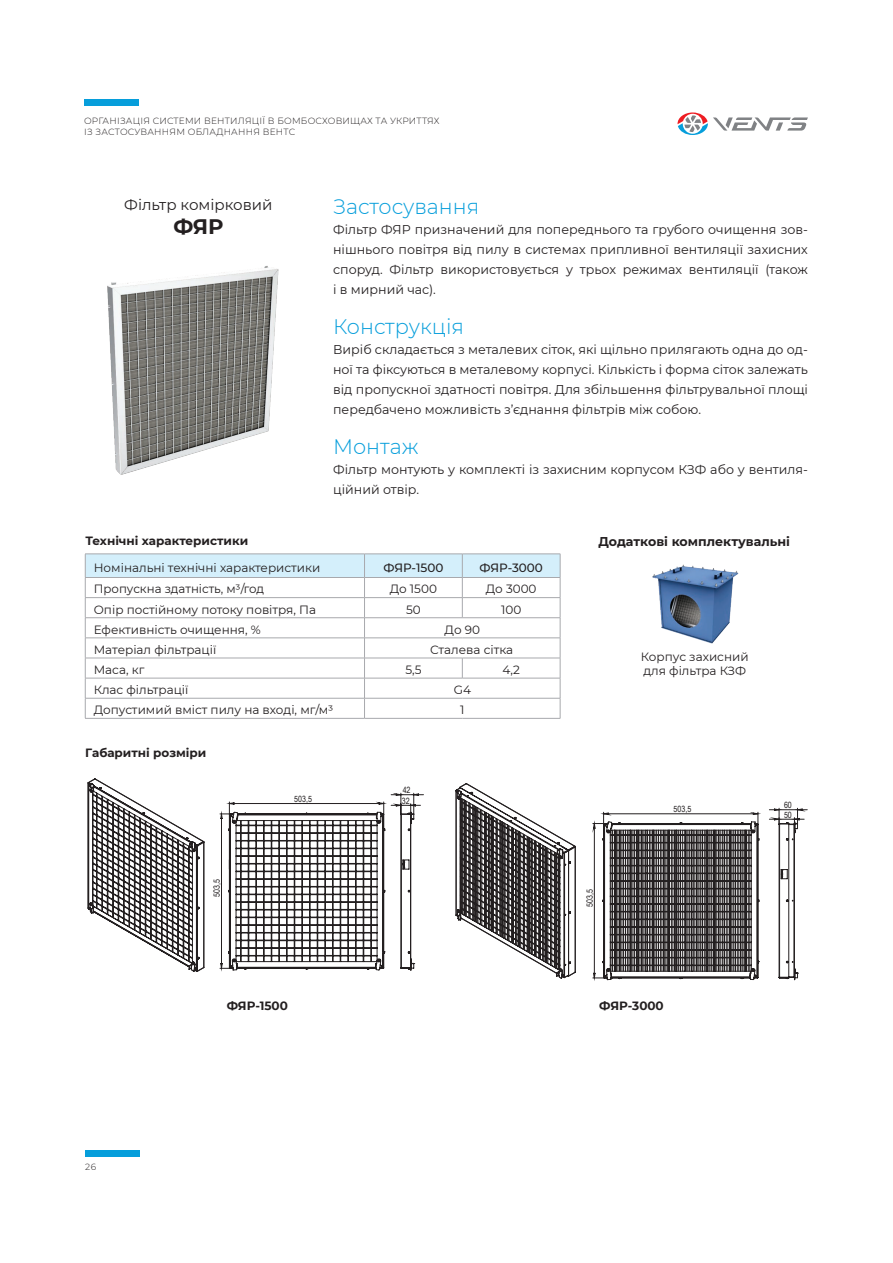
<style>
.page{position:relative;width:893px;height:1263px;background:#fff}
.page>*{position:absolute;margin:0;border:0;box-sizing:border-box;transform-origin:0 0}
.t1{font:300 21px "Montserrat";color:#069edb}
.t2{font:700 21px "Montserrat";color:#231f20}
.t3{font:15px "Montserrat";color:#231f20}
.t4{font:12.75px/20px "Montserrat";color:#231f20;text-align:justify}
.t5{font:700 12.75px "Montserrat";color:#231f20}
.t6{font:12px/14.4px "Montserrat";color:#231f20}
.t7{font:700 12px "Montserrat";color:#231f20}
.t8{font:500 12px "Montserrat";color:#231f20}
.t9{font:300 9px/10.8px "Montserrat";letter-spacing:.025em;color:#231f20}
.t10{font:8.7px "Arial Narrow";color:#231f20}
</style>
<div class="page">
<svg style="left:87px;top:778px;width:118px;height:194px"></svg>
<svg style="left:220px;top:793px;width:204px;height:178px"></svg>
<svg style="left:455px;top:783px;width:121px;height:196px"></svg>
<svg style="left:769px;top:808px;width:39px;height:172px"></svg>
<hr style="left:779px;top:824px;width:1px;height:153px;background:#231f20">
<svg style="left:593px;top:812px;width:167px;height:168px"></svg>
<img style="left:107px;top:266px;width:172px;height:209px">
<img style="left:652px;top:564px;width:87px;height:80px">
<hr style="left:85px;top:718px;width:279px;height:1px;background:#a8a9ad">
<hr style="left:364px;top:718px;width:98px;height:1px;background:#a8a9ad">
<hr style="left:462px;top:718px;width:98px;height:1px;background:#a8a9ad">
<svg style="left:85px;top:554px;width:476px;height:164px"></svg>
<hr style="left:462px;top:577px;width:98px;height:1px;background:#a8a9ad">
<div style="left:85px;top:1150px;width:54px;height:7px;background:#069edb"></div>
<div style="left:84px;top:100px;width:54px;height:6px;background:#069edb"></div>
<svg style="left:677px;top:112px;width:131px;height:23px"></svg>
<p class="t9" style="left:84px;top:115px;width:357px">ОРГАНІЗАЦІЯ СИСТЕМИ ВЕНТИЛЯЦІЇ В БОМБОСХОВИЩАХ ТА УКРИТТЯХ<br>ІЗ ЗАСТОСУВАННЯМ ОБЛАДНАННЯ ВЕНТС</p>
<p class="t3" style="left:124px;top:195px;width:150px">Фільтр комірковий</p>
<h1 class="t2" style="left:173px;top:212px;width:52px">ФЯР</h1>
<h1 class="t1" style="left:333px;top:192px;width:148px">Застосування</h1>
<p class="t4" style="left:333px;top:219px;width:476px">Фільтр ФЯР призначений для попереднього та грубого очищення зов&shy;нішнього повітря від пилу в системах припливної вентиляції захисних споруд. Фільтр використовується у трьох режимах вентиляції (також і в мирний час).</p>
<h1 class="t1" style="left:333px;top:312px;width:132px">Конструкція</h1>
<p class="t4" style="left:333px;top:339px;width:476px">Виріб складається з металевих сіток, які щільно прилягають одна до од&shy;ної та фіксуються в металевому корпусі. Кількість і форма сіток залежать від пропускної здатності повітря. Для збільшення фільтрувальної площі передбачено можливість з’єднання фільтрів між собою.</p>
<h1 class="t1" style="left:333px;top:432px;width:87px">Монтаж</h1>
<p class="t4" style="left:333px;top:459px;width:476px">Фільтр монтують у комплекті із захисним корпусом КЗФ або у вентиля&shy;ційний отвір.</p>
<p class="t7" style="left:85px;top:532px;width:164px">Технічні характеристики</p>
<p class="t5" style="left:598px;top:532px;width:193px">Додаткові комплектувальні</p>
<p class="t6" style="left:94px;top:560px;width:228px">Номінальні технічні характеристики</p>
<p class="t8" style="left:383px;top:559px;width:61px">ФЯР-1500</p>
<p class="t8" style="left:480px;top:559px;width:65px">ФЯР-3000</p>
<p class="t6" style="left:94px;top:581px;width:172px">Пропускна здатність, м3/год</p>
<p class="t6" style="left:390px;top:581px;width:49px">До 1500</p>
<p class="t6" style="left:486px;top:581px;width:52px">До 3000</p>
<p class="t6" style="left:94px;top:602px;width:224px">Опір постійному потоку повітря, Па</p>
<p class="t6" style="left:406px;top:602px;width:16px">50</p>
<p class="t6" style="left:501px;top:602px;width:22px">100</p>
<p class="t6" style="left:94px;top:622px;width:169px">Ефективність очищення, %</p>
<p class="t6" style="left:445px;top:622px;width:37px">До 90</p>
<p class="t6" style="left:94px;top:642px;width:124px">Матеріал фільтрації</p>
<p class="t6" style="left:430px;top:642px;width:85px">Сталева сітка</p>
<p class="t6" style="left:94px;top:662px;width:52px">Маса, кг</p>
<p class="t6" style="left:405px;top:662px;width:18px">5,5</p>
<p class="t6" style="left:502px;top:662px;width:19px">4,2</p>
<p class="t6" style="left:94px;top:682px;width:96px">Клас фільтрації</p>
<p class="t6" style="left:454px;top:682px;width:19px">G4</p>
<p class="t6" style="left:94px;top:702px;width:241px">Допустимий вміст пилу на вході, мг/м3</p>
<p class="t6" style="left:460px;top:702px;width:6px">1</p>
<p class="t6" style="left:641px;top:649px;width:109px">Корпус захисний для фільтра КЗФ</p>
<p class="t7" style="left:85px;top:744px;width:123px">Габаритні розміри</p>
<p class="t10" style="left:210px;top:897px;width:19px;rotate:-90deg">503,5</p>
<p class="t10" style="left:294px;top:792px;width:19px">503,5</p>
<p class="t10" style="left:403px;top:783px;width:9px">42</p>
<p class="t10" style="left:402px;top:794px;width:9px">32</p>
<p class="t10" style="left:583px;top:907px;width:19px;rotate:-90deg">503,5</p>
<p class="t10" style="left:673px;top:803px;width:19px">503,5</p>
<p class="t7" style="left:227px;top:996px;width:63px">ФЯР-1500</p>
<p class="t7" style="left:599px;top:996px;width:66px">ФЯР-3000</p>
<p class="t9" style="left:85px;top:1161px;width:13px">26</p>
<p class="t10" style="left:784px;top:799px;width:9px">60</p>
<p class="t10" style="left:784px;top:808px;width:9px">50</p>
</div>
